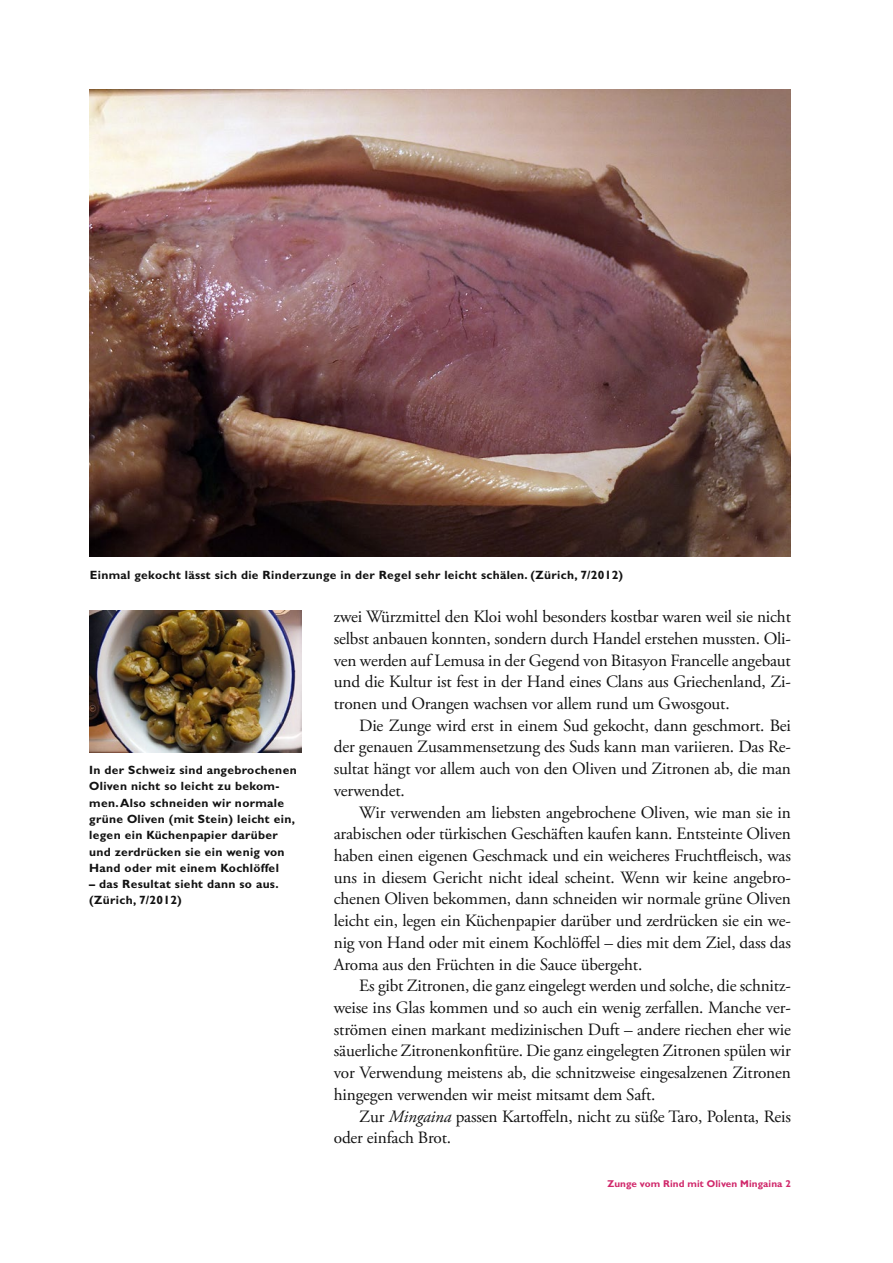
<style>
.page{position:relative;width:893px;height:1263px;background:#fff}
.page>*{position:absolute;margin:0;border:0;box-sizing:border-box;transform-origin:0 0}
.t1{font:17.25px/21.8px "Adobe Garamond Pro";letter-spacing:-.01em;color:#121212;text-align:justify}
.t2{font:700 12px/16.4px "Gill Sans MT Pro";letter-spacing:.025em;color:#121212}
.t3{font:700 9.9px "Gill Sans MT Pro";letter-spacing:.01em;color:#d0276a}
.s1{font-style:italic}
</style>
<div class="page">
<img style="left:89px;top:611px;width:213px;height:141px">
<img style="left:89px;top:89px;width:702px;height:468px">
<p class="t2" style="left:90px;top:566px;width:535px">Einmal gekocht lässt sich die Rinderzunge in der Regel sehr leicht schälen. (Zürich, 7/2012)</p>
<p class="t2" style="left:89px;top:762px;width:209px">In der Schweiz sind angebrochenen<br>Oliven nicht so leicht zu bekom&shy;men. Also schneiden wir normale grüne Oliven (mit Stein) leicht ein, legen ein Küchenpapier darüber und zerdrücken sie ein wenig von<br>Hand oder mit einem Kochlöffel</p>
<p class="t2" style="left:89px;top:876px;width:191px">– das Resultat sieht dann so aus. (Zürich, 7/2012)</p>
<p class="t1" style="left:334px;top:606px;width:459px">zwei Würzmittel den Kloi wohl besonders kostbar waren weil sie nicht selbst anbauen konnten, sondern durch Handel erstehen mussten. Oli&shy;ven werden auf Lemusa in der Gegend von Bitasyon Francelle angebaut und die Kultur ist fest in der Hand eines Clans aus Griechenland, Zi&shy;tronen und Orangen wachsen vor allem rund um Gwosgout.</p>
<p class="t1" style="left:334px;top:715px;width:459px;text-indent:26px">Die Zunge wird erst in einem Sud gekocht, dann geschmort. Bei der genauen Zusammensetzung des Suds kann man variieren. Das Re&shy;sultat hängt vor allem auch von den Oliven und Zitronen ab, die man verwendet.</p>
<p class="t1" style="left:334px;top:802px;width:459px;text-indent:26px">Wir verwenden am liebsten angebrochene Oliven, wie man sie in arabischen oder türkischen Geschäften kaufen kann. Entsteinte Oliven haben einen eigenen Geschmack und ein weicheres Fruchtfleisch, was uns in diesem Gericht nicht ideal scheint. Wenn wir keine angebro&shy;chenen Oliven bekommen, dann schneiden wir normale grüne Oliven leicht ein, legen ein Küchenpapier darüber und zerdrücken sie ein we&shy;nig von Hand oder mit einem Kochlöffel – dies mit dem Ziel, dass das Aroma aus den Früchten in die Sauce übergeht.</p>
<p class="t1" style="left:334px;top:975px;width:459px;text-indent:26px">Es gibt Zitronen, die ganz eingelegt werden und solche, die schnitz&shy;weise ins Glas kommen und so auch ein wenig zerfallen. Manche ver&shy;strömen einen markant medizinischen Duft – andere riechen eher wie säuerliche Zitronenkonfitüre. Die ganz eingelegten Zitronen spülen wir vor Verwendung meistens ab, die schnitzweise eingesalzenen Zitronen hingegen verwenden wir meist mitsamt dem Saft.</p>
<p class="t1" style="left:334px;top:1106px;width:459px;text-indent:26px">Zur <span class="s1">Mingaina</span> passen Kartoffeln, nicht zu süße Taro, Polenta, Reis oder einfach Brot.</p>
<p class="t3" style="left:607px;top:1177px;width:185px">Zunge vom Rind mit Oliven Mingaina 2</p>
</div>
